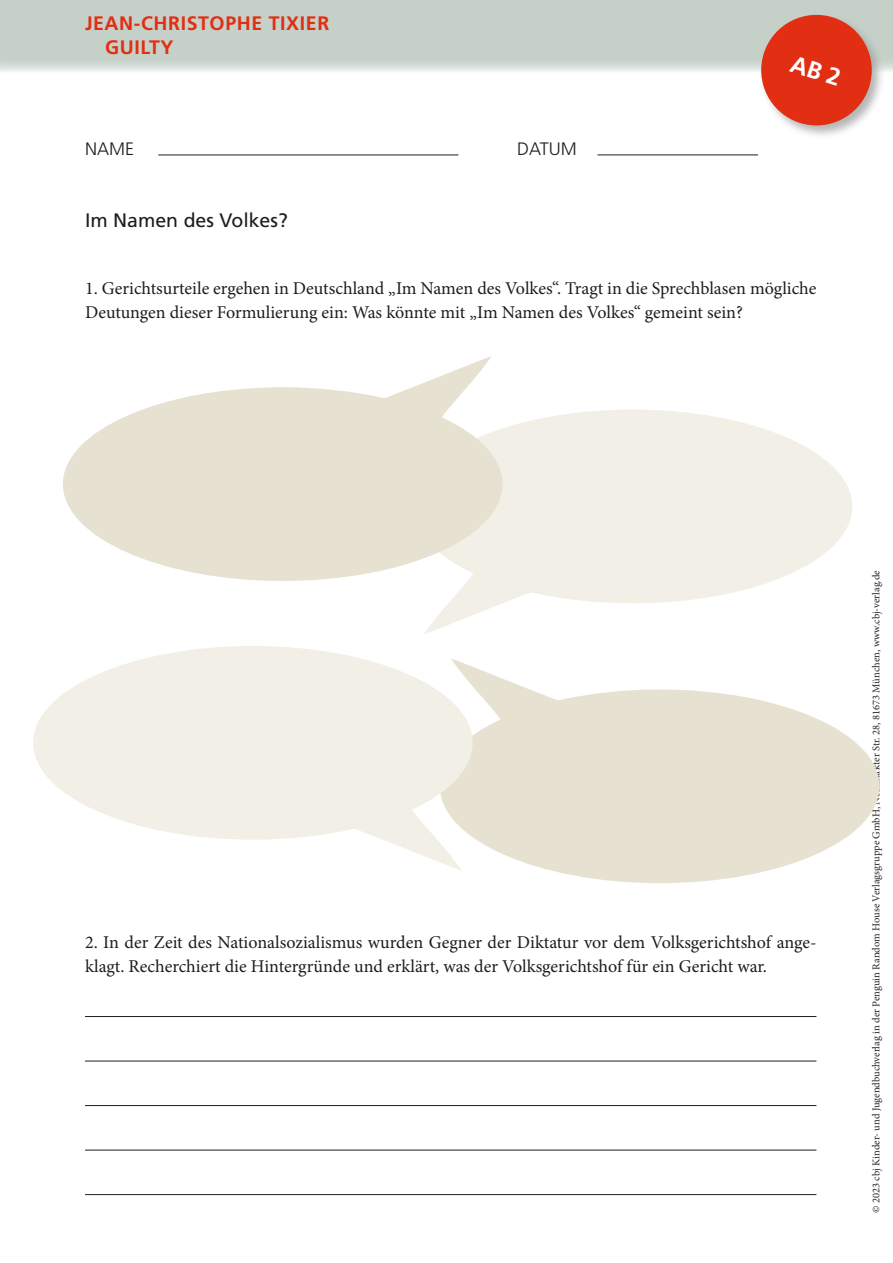
<style>
.page{position:relative;width:893px;height:1263px;background:#fff}
.page>*{position:absolute;margin:0;border:0;box-sizing:border-box;transform-origin:0 0}
.t1{font:700 19.5px/24px "Frutiger LT Pro";letter-spacing:.03em;color:#e22e12}
.t2{font:19.5px "Frutiger LT Pro";color:#1d1d1b}
.t3{font:18px/24px "Minion Pro";color:#1d1d1b}
.t4{font:300 18px "Frutiger LT Pro";color:#1d1d1b}
.t5{font:10.5px "Minion Pro";color:#252423}
</style>
<div class="page">
<div style="left:0;top:0;width:893px;height:72px;background:#c4d0c8"></div>
<div style="left:759px;top:13px;width:127px;height:127px;background:#9d9d9d;opacity:.75"></div>
<hr style="left:158px;top:155px;width:300px;height:1px;background:#1d1d1b">
<hr style="left:597px;top:155px;width:161px;height:1px;background:#1d1d1b">
<hr style="left:85px;top:1016px;width:731px;height:1px;background:#1d1d1b">
<hr style="left:85px;top:1061px;width:731px;height:1px;background:#1d1d1b">
<hr style="left:85px;top:1105px;width:731px;height:1px;background:#1d1d1b">
<hr style="left:85px;top:1150px;width:731px;height:1px;background:#1d1d1b">
<hr style="left:85px;top:1194px;width:731px;height:1px;background:#1d1d1b">
<svg style="left:424px;top:410px;width:428px;height:224px;fill:#f1efe6"></svg>
<svg style="left:63px;top:356px;width:439px;height:225px;fill:#e6e1d1"></svg>
<svg style="left:473px;top:667px;width:406px;height:216px;fill:#e6e1d1"></svg>
<svg style="left:33px;top:646px;width:440px;height:224px;fill:#f1efe6"></svg>
<svg style="left:754px;top:13px;width:124px;height:119px"></svg>
<p class="t1" style="left:105px;top:12px;width:226px;text-indent:-20px">JEAN-CHRISTOPHE TIXIER<br>GUILTY</p>
<p class="t4" style="left:85px;top:138px;width:51px">NAME</p>
<p class="t4" style="left:517px;top:138px;width:61px">DATUM</p>
<p class="t2" style="left:85px;top:209px;width:204px">Im Namen des Volkes?</p>
<p class="t3" style="left:85px;top:276px;width:733px">1. Gerichtsurteile ergehen in Deutschland „Im Namen des Volkes“. Tragt in die Sprechblasen mögliche<br>Deutungen dieser Formulierung ein: Was könnte mit „Im Namen des Volkes“ gemeint sein?</p>
<p class="t3" style="left:85px;top:930px;width:733px">2. In der Zeit des Nationalsozialismus wurden Gegner der Diktatur vor dem Volksgerichtshof ange&shy;klagt. Recherchiert die Hintergründe und erklärt, was der Volksgerichtshof für ein Gericht war.</p>
<p class="t5" style="left:869px;top:1213px;width:644px;rotate:-90deg">© 2023 cbj Kinder- und Jugendbuchverlag in der Penguin Random House Verlagsgruppe GmbH, Neumarkter Str. 28, 81673 München, www.cbj-verlag.de</p>
</div>
